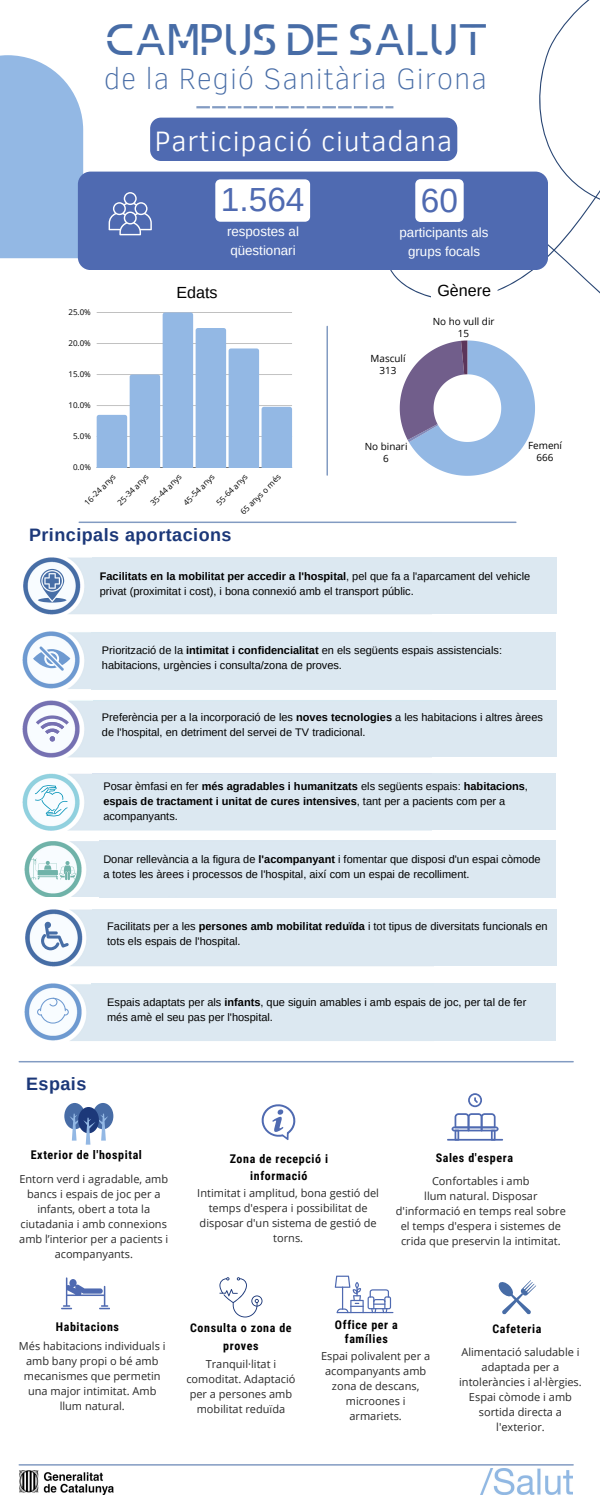
<style>
.page{position:relative;width:600px;height:1500px;background:#fff}
.page>*{position:absolute;margin:0;border:0;box-sizing:border-box;transform-origin:0 0}
.t1{font:44px "Abang";color:#476ca6}
.t2{font:33.4px "Arimo";color:#4f6ab1}
.t3{font:100 30.1px "Clear Sans";letter-spacing:.025em;color:#476ca6}
.t4{font:300 28.8px "Clear Sans";letter-spacing:.025em;color:#fff}
.t5{font:700 18px "Arimo";letter-spacing:.025em;color:#1c3879}
.t6{font:16.1px "Arimo";color:#000}
.t7{font:13.4px/18.6px "Arimo";color:#feffff}
.t8{font:700 12px/17.2px "Roboto Condensed";letter-spacing:.05em;color:#000;text-align:center}
.t9{font:11px/15px "Arimo";color:#000}
.t10{font:11px/15px "Open Sans";color:#292929;text-align:center}
.t11{font:700 11px/15px "Arimo";color:#000}
.t12{font:9.9px/12.1px "Open Sans";color:#000;text-align:center}
.t13{font:8px "Open Sans";color:#000}
.s1{font-weight:700}
.s2{font-weight:400}
</style>
<div class="page">
<div style="left:0;top:55px;width:83px;height:203px;background:#93b8e4"></div>
<svg style="left:383px;top:0;width:217px;height:341px"></svg>
<svg style="left:400px;top:341px;width:135px;height:135px"></svg>
<hr style="left:97px;top:312px;width:195px;height:1px;background:#000">
<svg style="left:97px;top:313px;width:195px;height:155px"></svg>
<hr style="left:79px;top:522px;width:437px;height:1px;background:#829bc2">
<svg style="left:196px;top:106px;width:197px;height:2px"></svg>
<hr style="left:326px;top:326px;width:2px;height:149px;background:#829bc2">
<img style="left:481px;top:1468px;width:91px;height:27px">
<hr style="left:19px;top:1464px;width:554px;height:2px;background:#829bc2">
<img style="left:20px;top:1470px;width:94px;height:24px">
<div style="left:92px;top:558px;width:464px;height:56px;background:#dce8f1"></div>
<div style="left:78px;top:172px;width:470px;height:98px;background:#4f6ab1;border-radius:13px"></div>
<svg style="left:109px;top:192px;width:43px;height:43px"></svg>
<div style="left:92px;top:632px;width:464px;height:57px;background:#dce8f1"></div>
<div style="left:93px;top:700px;width:463px;height:57px;background:#dce8f1"></div>
<div style="left:92px;top:773px;width:464px;height:57px;background:#dce8f1"></div>
<div style="left:100px;top:840px;width:456px;height:57px;background:#dce8f1"></div>
<img style="left:22px;top:557px;width:409px;height:340px">
<hr style="left:337px;top:1312px;width:56px;height:1px;background:#4f6ab1">
<svg style="left:335px;top:1276px;width:56px;height:37px"></svg>
<svg style="left:61px;top:1277px;width:49px;height:32px"></svg>
<svg style="left:498px;top:1280px;width:38px;height:34px"></svg>
<div style="left:92px;top:909px;width:464px;height:57px;background:#dce8f1"></div>
<div style="left:92px;top:984px;width:464px;height:57px;background:#dce8f1"></div>
<img style="left:24px;top:909px;width:409px;height:132px">
<hr style="left:19px;top:1061px;width:554px;height:1px;background:#829bc2">
<svg style="left:219px;top:1277px;width:43px;height:40px"></svg>
<svg style="left:452px;top:1113px;width:47px;height:26px"></svg>
<hr style="left:447px;top:1139px;width:56px;height:1px;background:#4f6ab1">
<svg style="left:468px;top:1093px;width:14px;height:14px"></svg>
<div style="left:93px;top:1103px;width:20px;height:26px;background:#476ca6;border-radius:50%"></div>
<div style="left:64px;top:1103px;width:21px;height:26px;background:#476ca6;border-radius:50%"></div>
<div style="left:78px;top:1107px;width:21px;height:26px;background:#1c3879;border-radius:50%"></div>
<svg style="left:69px;top:1114px;width:39px;height:31px"></svg>
<svg style="left:261px;top:1104px;width:35px;height:36px"></svg>
<svg style="left:38px;top:569px;width:28px;height:34px"></svg>
<svg style="left:33px;top:646px;width:37px;height:24px"></svg>
<svg style="left:35px;top:785px;width:33px;height:31px"></svg>
<svg style="left:41px;top:922px;width:28px;height:28px"></svg>
<svg style="left:31px;top:858px;width:45px;height:22px"></svg>
<svg style="left:37px;top:998px;width:32px;height:25px"></svg>
<svg style="left:36px;top:715px;width:33px;height:27px"></svg>
<div style="left:215px;top:179px;width:95px;height:43px;background:#fff"></div>
<svg style="left:415px;top:179px;width:49px;height:43px"></svg>
<div style="left:431px;top:279px;width:67px;height:24px;background:#fff;border-radius:6px"></div>
<div style="left:150px;top:118px;width:307px;height:43px;background:#4f6ab1"></div>
<h4 class="t1" style="left:105px;top:14px;width:385px">CAMPUS DE SALUT</h4>
<h3 class="t3" style="left:104px;top:56px;width:385px">de la Regió Sanitària Girona</h3>
<p class="t4" style="left:155px;top:120px;width:299px">Participació ciutadana</p>
<p class="t2" style="left:221px;top:181px;width:85px">1.564</p>
<p class="t2" style="left:421px;top:182px;width:39px">60</p>
<p class="t7" style="left:227px;top:222px;width:73px">respostes al qüestionari</p>
<p class="t7" style="left:400px;top:224px;width:91px">participants als</p>
<p class="t7" style="left:408px;top:242px;width:73px">grups focals</p>
<p class="t13" style="left:68px;top:307px;width:24px">25.0%</p>
<p class="t13" style="left:68px;top:338px;width:24px">20.0%</p>
<p class="t13" style="left:68px;top:369px;width:24px">15.0%</p>
<p class="t13" style="left:68px;top:400px;width:24px">10.0%</p>
<p class="t13" style="left:73px;top:431px;width:19px">5.0%</p>
<p class="t13" style="left:73px;top:462px;width:19px">0.0%</p>
<p class="t6" style="left:176px;top:283px;width:43px">Edats</p>
<p class="t6" style="left:437px;top:282px;width:55px">Gènere</p>
<p class="t12" style="left:371px;top:352px;width:36px">Masculí<br>313</p>
<p class="t12" style="left:433px;top:315px;width:63px">No ho vull dir<br>15</p>
<p class="t12" style="left:365px;top:440px;width:44px">No binari<br>6</p>
<p class="t13" style="left:82px;top:500px;width:42px;rotate:-45deg">16-24 anys</p>
<p class="t13" style="left:115px;top:500px;width:42px;rotate:-45deg">25-34 anys</p>
<p class="t13" style="left:148px;top:500px;width:42px;rotate:-45deg">35-4 anys</p>
<p class="t13" style="left:181px;top:500px;width:42px;rotate:-45deg">45-54 anys</p>
<p class="t13" style="left:214px;top:500px;width:42px;rotate:-45deg">5 -64 anys</p>
<p class="t13" style="left:238px;top:509px;width:55px;rotate:-45deg">65 anys o més</p>
<p class="t5" style="left:29px;top:525px;width:204px">Principals aportacions</p>
<p class="t12" style="left:528px;top:439px;width:35px">Femení<br>666</p>
<p class="t9" style="left:100px;top:569px;width:432px"><span class="s1">Facilitats en la mobilitat per accedir a l'hospital</span>, pel que fa a l'aparcament del vehicle privat (proximitat i cost), i bona connexió amb el transport públic.</p>
<p class="t9" style="left:102px;top:643px;width:402px">Priorització de la <span class="s1">intimitat i confidencialitat</span> en els següents espais assistencials: habitacions, urgències i consulta/zona de proves.</p>
<p class="t9" style="left:102px;top:710px;width:443px">Preferència per a la incorporació de les <span class="s1">noves tecnologies</span> a les habitacions i altres àrees de l'hospital, en detriment del servei de TV tradicional.</p>
<p class="t11" style="left:103px;top:779px;width:426px"><span class="s2">Posar èmfasi en fer</span> més agradables i humanitzats <span class="s2">els següents espais:</span> habitacions<span class="s2">, </span>espais de tractament i unitat de cures intensives<span class="s2">, tant per a pacients com per a acompanyants.</span></p>
<p class="t9" style="left:103px;top:851px;width:439px">Donar rellevància a la figura de <span class="s1">l'acompanyant</span> i fomentar que disposi d'un espai còmode a totes les àrees i processos de l'hospital, així com un espai de recolliment.</p>
<p class="t9" style="left:107px;top:918px;width:442px">Facilitats per a les <span class="s1">persones amb mobilitat reduïda</span> i tot tipus de diversitats funcionals en tots els espais de l'hospital.</p>
<p class="t5" style="left:26px;top:1074px;width:62px">Espais</p>
<p class="t9" style="left:107px;top:995px;width:421px">Espais adaptats per als <span class="s1">infants</span>, que siguin amables i amb espais de joc, per tal de fer més amè el seu pas per l'hospital.</p>
<p class="t8" style="left:31px;top:1146px;width:113px">Exterior de l'hospital</p>
<h6 class="t10" style="left:19px;top:1172px;width:151px">Entorn verd i agradable, amb bancs i espais de joc per a infants, obert a tota la ciutadania i amb connexions amb l’interior per a pacients i acompanyants.</h6>
<p class="t8" style="left:230px;top:1150px;width:100px">Zona de recepció i informació</p>
<p class="t10" style="left:197px;top:1185px;width:183px">Intimitat i amplitud, bona gestió del temps d'espera i possibilitat de disposar d'un sistema de gestió de torns.</p>
<p class="t8" style="left:436px;top:1149px;width:79px">Sales d'espera</p>
<p class="t10" style="left:432px;top:1173px;width:99px">Confortables i amb</p>
<p class="t10" style="left:396px;top:1188px;width:171px">llum natural. Disposar d'informació en temps real sobre el temps d'espera i sistemes de crida que preservin la intimitat.</p>
<p class="t8" style="left:56px;top:1318px;width:65px">Habitacions</p>
<p class="t8" style="left:335px;top:1318px;width:64px;line-height:14.2px">Office per a famílies</p>
<p class="t10" style="left:321px;top:1348px;width:111px">Espai polivalent per a acompanyants amb zona de descans, microones i armariets.</p>
<p class="t8" style="left:190px;top:1320px;width:103px">Consulta o zona de proves</p>
<h4 class="t10" style="left:19px;top:1338px;width:148px">Més habitacions individuals i amb bany propi o bé amb mecanismes que permetin una major intimitat. Amb llum natural.</h4>
<p class="t10" style="left:186px;top:1356px;width:111px">Tranquil·litat i comoditat. Adaptació per a persones amb mobilitat reduïda</p>
<p class="t8" style="left:492px;top:1321px;width:51px">Cafeteria</p>
<p class="t10" style="left:459px;top:1344px;width:124px">Alimentació saludable i adaptada per a intoleràncies i al·lèrgies.<br>Espai còmode i amb sortida directa a l'exterior.</p>
</div>
